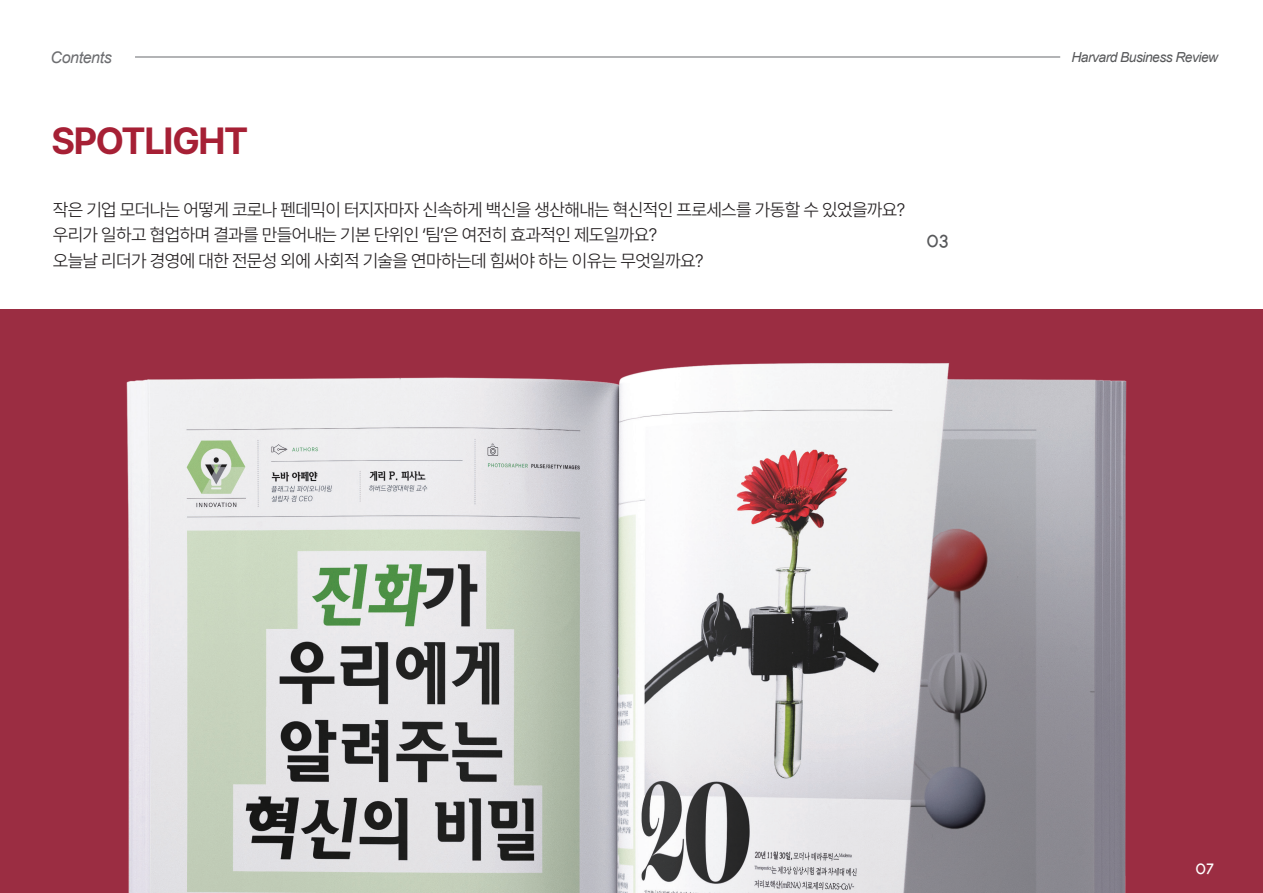
<style>
.page{position:relative;width:1263px;height:893px;background:#fff}
.page>*{position:absolute;margin:0;border:0;box-sizing:border-box;transform-origin:0 0}
.t1{font:700 37.5px "Pretendard";letter-spacing:-.035em;color:#a62035}
.t2{font:300 18px/25.5px "Pretendard";letter-spacing:-.035em;color:#231f20}
.t3{font:700 18px "Louis George Cafe";color:#57585a}
.t4{font:italic 16.05px "Arial";letter-spacing:-.025em;color:#6c6d70}
.t5{font:700 15.6px "Louis George Cafe";color:#fff}
.t6{font:italic 13.8px "Arial";letter-spacing:-.04em;color:#57585a}
</style>
<div class="page">
<div style="left:0;top:310px;width:1263px;height:583px;background:#9b2d42"></div>
<img style="left:126px;top:363px;width:1001px;height:530px">
<hr style="left:135px;top:56px;width:925px;height:2px;background:#797a7e">
<p class="t4" style="left:51px;top:47px;width:63px">Contents</p>
<h1 class="t1" style="left:51px;top:114px;width:198px">SPOTLIGHT</h1>
<p class="t2" style="left:53px;top:196px;width:854px">작은 기업 모더나는 어떻게 코로나 펜데믹이 터지자마자 신속하게 백신을 생산해내는 혁신적인 프로세스를 가동할 수 있었을까요? 우리가 일하고 협업하며 결과를 만들어내는 기본 단위인 ‘팀’은 여전히 효과적인 제도일까요?<br>오늘날 리더가 경영에 대한 전문성 외에 사회적 기술을 연마하는데 힘써야 하는 이유는 무엇일까요?</p>
<p class="t3" style="left:926px;top:229px;width:24px">03</p>
<p class="t6" style="left:1071px;top:48px;width:148px">Harvard Business Review</p>
<p class="t5" style="left:1195px;top:858px;width:20px">07</p>
</div>
